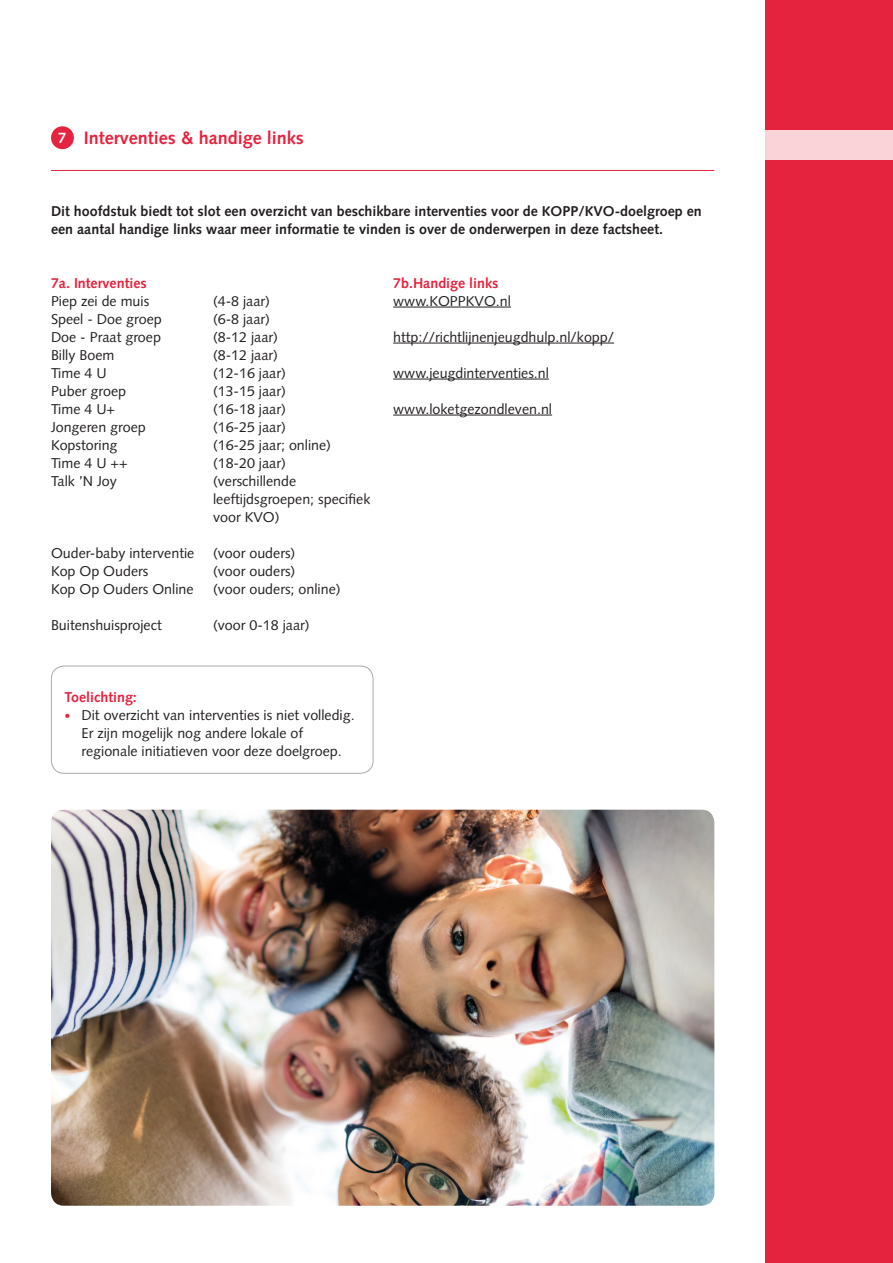
<style>
.page{position:relative;width:893px;height:1263px;background:#fff}
.page>*{position:absolute;margin:0;border:0;box-sizing:border-box;transform-origin:0 0}
._02-Subkop_rood_bold{font:700 18px "Syntax LT Std";color:#e6233e}
._02-Subkop_rood_bold-2{font:700 15px "Syntax LT Std";color:#fff}
._03-brood{font:14.25px/18px "Syntax LT Std";color:#231f20}
._03-brood-2{font:700 14.25px/18px "Syntax LT Std";color:#231f20}
._03-Brood_bold_rood{font:700 14.25px "Syntax LT Std";color:#e6233e}
.s1{font-size:12px;color:#e6233e}
</style>
<div class="page">
<div style="left:765px;top:0;width:128px;height:1263px;background:#e6233e"></div>
<div style="left:765px;top:130px;width:128px;height:29px;background:#fad3d8"></div>
<hr style="left:51px;top:170px;width:663px;height:1px;background:#e6233e">
<div style="left:51px;top:126px;width:23px;height:23px;background:#e6233e;border-radius:50%"></div>
<div style="left:51px;top:666px;width:322px;height:108px;border:1px solid #a7aaac;border-radius:13px"></div>
<hr style="left:393px;top:307px;width:118px;height:1px;background:#231f20">
<hr style="left:393px;top:343px;width:221px;height:1px;background:#231f20">
<hr style="left:393px;top:379px;width:156px;height:1px;background:#231f20">
<hr style="left:393px;top:415px;width:159px;height:1px;background:#231f20">
<img style="left:51px;top:810px;width:663px;height:396px">
<p class="_02-Subkop_rood_bold-2" style="left:58px;top:130px;width:10px">7</p>
<p class="_02-Subkop_rood_bold" style="left:84px;top:127px;width:222px">Interventies &amp; handige links</p>
<p class="_03-brood-2" style="left:51px;top:202px;width:652px">Dit hoofdstuk biedt tot slot een overzicht van beschikbare interventies voor de KOPP/KVO-doelgroep en een aantal handige links waar meer informatie te vinden is over de onderwerpen in deze factsheet.</p>
<p class="_03-Brood_bold_rood" style="left:51px;top:274px;width:97px">7a. Interventies</p>
<p class="_03-brood" style="left:51px;top:292px;width:100px">Piep zei de muis</p>
<p class="_03-brood" style="left:213px;top:292px;width:58px">(4-8 jaar)</p>
<p class="_03-brood" style="left:51px;top:310px;width:112px">Speel - Doe groep</p>
<p class="_03-brood" style="left:213px;top:310px;width:58px">(6-8 jaar)</p>
<p class="_03-brood" style="left:51px;top:328px;width:111px">Doe - Praat groep</p>
<p class="_03-brood" style="left:213px;top:328px;width:66px">(8-12 jaar)</p>
<p class="_03-brood" style="left:51px;top:346px;width:65px">Billy Boem</p>
<p class="_03-brood" style="left:213px;top:346px;width:66px">(8-12 jaar)</p>
<p class="_03-brood" style="left:51px;top:364px;width:57px">Time 4 U</p>
<p class="_03-brood" style="left:213px;top:364px;width:74px">(12-16 jaar)</p>
<p class="_03-brood" style="left:51px;top:382px;width:77px">Puber groep</p>
<p class="_03-brood" style="left:213px;top:382px;width:74px">(13-15 jaar)</p>
<p class="_03-brood" style="left:51px;top:400px;width:66px">Time 4 U+</p>
<p class="_03-brood" style="left:213px;top:400px;width:74px">(16-18 jaar)</p>
<p class="_03-brood" style="left:51px;top:418px;width:96px">Jongeren groep</p>
<p class="_03-brood" style="left:213px;top:418px;width:74px">(16-25 jaar)</p>
<p class="_03-brood" style="left:51px;top:436px;width:68px">Kopstoring</p>
<p class="_03-brood" style="left:213px;top:436px;width:119px">(16-25 jaar; online)</p>
<p class="_03-brood" style="left:51px;top:454px;width:78px">Time 4 U ++</p>
<p class="_03-brood" style="left:213px;top:454px;width:74px">(18-20 jaar)</p>
<p class="_03-brood" style="left:51px;top:472px;width:67px">Talk ’N Joy</p>
<p class="_03-brood" style="left:213px;top:472px;width:159px">(verschillende leeftijdsgroepen; specifiek voor KVO)</p>
<p class="_03-brood" style="left:51px;top:544px;width:145px">Ouder-baby interventie</p>
<p class="_03-brood" style="left:213px;top:544px;width:84px">(voor ouders)</p>
<p class="_03-brood" style="left:51px;top:562px;width:99px">Kop Op Ouders</p>
<p class="_03-brood" style="left:213px;top:562px;width:84px">(voor ouders)</p>
<p class="_03-brood" style="left:51px;top:580px;width:144px">Kop Op Ouders Online</p>
<p class="_03-brood" style="left:213px;top:580px;width:129px">(voor ouders; online)</p>
<p class="_03-brood" style="left:51px;top:616px;width:112px">Buitenshuisproject</p>
<p class="_03-brood" style="left:213px;top:616px;width:98px">(voor 0-18 jaar)</p>
<p class="_03-Brood_bold_rood" style="left:65px;top:688px;width:74px">Toelichting:</p>
<p class="_03-brood" style="left:82px;top:706px;width:275px;text-indent:-17px"><span class="s1">•</span> Dit overzicht van interventies is niet volledig.<br>Er zijn mogelijk nog andere lokale of regionale initiatieven voor deze doelgroep.</p>
<p class="_03-Brood_bold_rood" style="left:393px;top:274px;width:107px">7b.Handige links</p>
<p class="_03-brood" style="left:393px;top:292px;width:119px">www.KOPPKVO.nl</p>
<p class="_03-brood" style="left:393px;top:328px;width:222px">http://richtlijnenjeugdhulp.nl/kopp/</p>
<p class="_03-brood" style="left:393px;top:364px;width:157px">www.jeugdinterventies.nl</p>
<p class="_03-brood" style="left:393px;top:400px;width:160px">www.loketgezondleven.nl</p>
</div>
